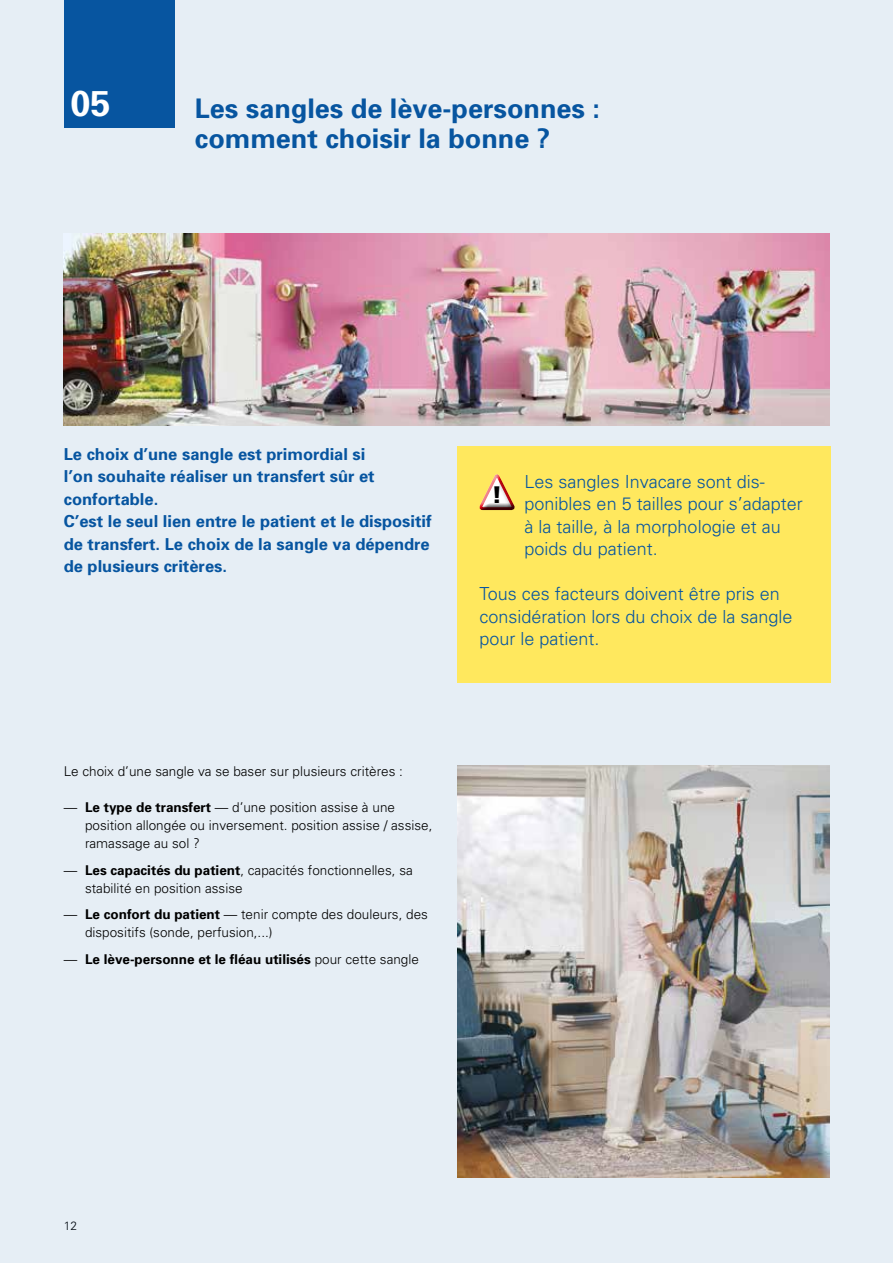
<style>
.page{position:relative;width:893px;height:1263px;background:#e6eef5}
.page>*{position:absolute;margin:0;border:0;box-sizing:border-box;transform-origin:0 0}
.t1{font:700 36px "Univers";color:#fff}
.t2{font:700 27px/30px "Univers";color:#0755a0}
.t3{font:900 23.1px "Univers";color:#000}
.t4{font:300 18px/22.5px "Univers";color:#0755a0}
.t5{font:700 16.5px/22.5px "Univers";color:#0755a0}
.t6{font:300 13.5px/18px "Univers";color:#000}
.t7{font:700 13.5px "Univers";color:#000}
.t8{font:300 12px "Univers";color:#000}
.s1{font-weight:700}
.s2{font-weight:300}
</style>
<div class="page">
<img style="left:64px;top:234px;width:765px;height:191px">
<div style="left:64px;top:0;width:110px;height:128px;background:#0755a0"></div>
<img style="left:457px;top:765px;width:372px;height:413px">
<div style="left:458px;top:446px;width:373px;height:236px;background:#ffe85e"></div>
<div style="left:478px;top:472px;width:39px;height:39px;background:#000;opacity:.75"></div>
<h1 class="t1" style="left:71px;top:82px;width:42px">05</h1>
<h2 class="t2" style="left:195px;top:93px;width:407px">Les sangles de lève-personnes : comment choisir la bonne ?</h2>
<p class="t5" style="left:64px;top:442px;width:369px">Le choix d’une sangle est primordial si<br>l’on souhaite réaliser un transfert sûr et confortable.<br>C’est le seul lien entre le patient et le dispositif de transfert. Le choix de la sangle va dépendre de plusieurs critères.</p>
<p class="t6" style="left:64px;top:762px;width:341px">Le choix d’une sangle va se baser sur plusieurs critères :</p>
<p class="t6" style="left:85px;top:798px;width:349px;text-indent:-21px">— <span class="s1">Le type de transfert</span> — d’une position assise à une position allongée ou inversement. position assise / assise, ramassage au sol ?</p>
<p class="t6" style="left:85px;top:861px;width:329px;text-indent:-21px">— <span class="s1">Les capacités du patient</span>, capacités fonctionnelles, sa stabilité en position assise</p>
<p class="t6" style="left:85px;top:905px;width:344px;text-indent:-21px">— <span class="s1">Le confort du patient</span> — tenir compte des douleurs, des dispositifs (sonde, perfusion,...)</p>
<p class="t7" style="left:64px;top:951px;width:357px"><span class="s2">—</span> Le lève-personne et le fléau utilisés <span class="s2">pour cette sangle</span></p>
<h3 class="t3" style="left:492px;top:481px;width:12px">!</h3>
<h3 class="t4" style="left:525px;top:470px;width:280px">Les sangles Invacare sont dis&shy;ponibles en 5 tailles pour s’adapter à la taille, à la morphologie et au poids du patient.</h3>
<h3 class="t4" style="left:479px;top:582px;width:315px">Tous ces facteurs doivent être pris en considération lors du choix de la sangle pour le patient.</h3>
<p class="t8" style="left:64px;top:1218px;width:15px">12</p>
</div>
